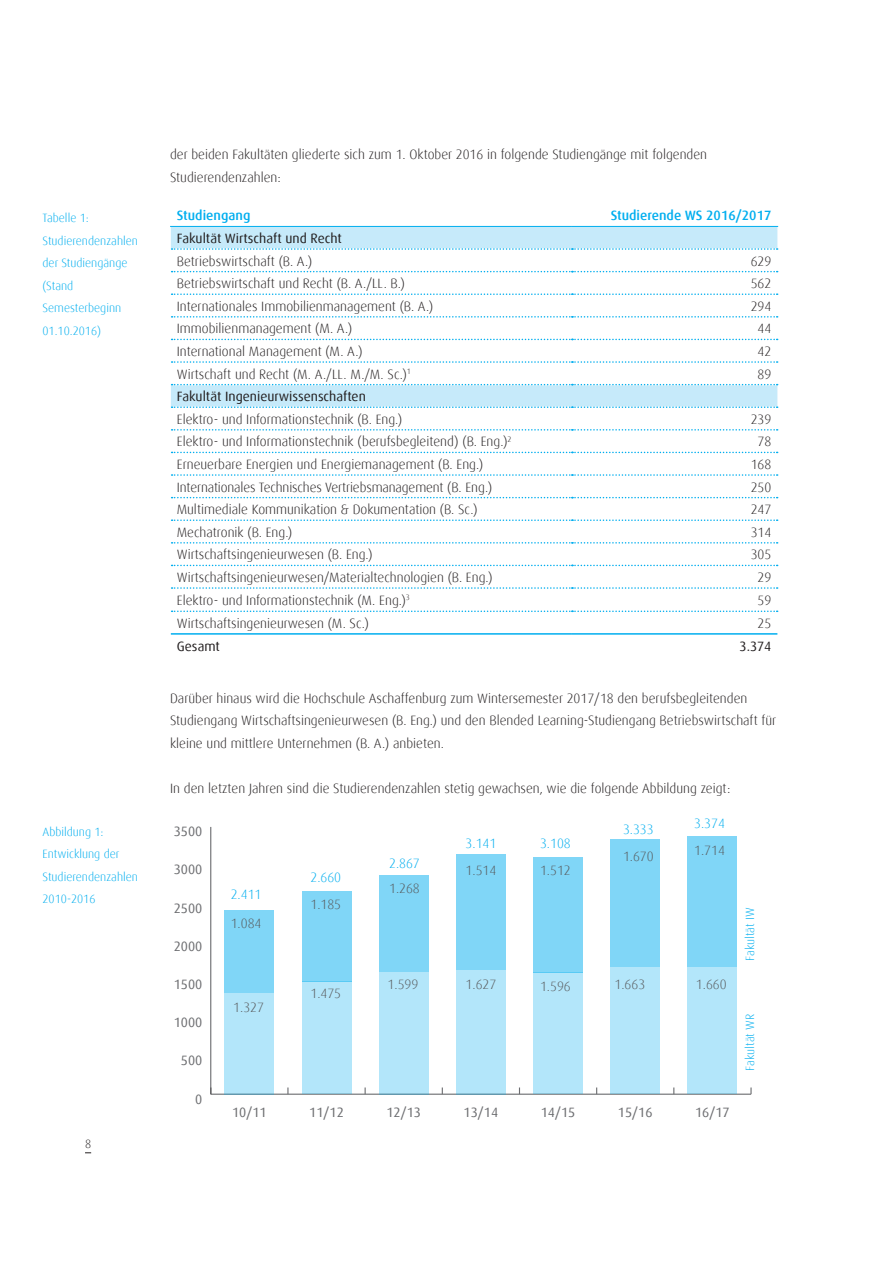
<style>
.page{position:relative;width:893px;height:1263px;background:#fff}
.page>*{position:absolute;margin:0;border:0;box-sizing:border-box;transform-origin:0 0}
.Fließtext_Dax_Cn_Reg{font:300 13.5px/22.5px "Dax";color:#231f20}
.Arial_9pt{font:300 13.5px "Dax";color:#231f20}
.Bildunterschrift{font:300 13.5px "Dax";color:#57585a}
.Arial_9pt-2{font:13.5px "Dax";color:#231f20}
.t1{font:13.5px "Dax";color:#6c6d70}
.Bildunterschrift-2{font:300 13.5px "Dax";color:#00aeef}
.t2{font:500 13.5px "Dax";color:#00aeef}
.Bildunterschrift-3{font:300 12px/22.5px "Dax";color:#00aeef}
.t3{font:300 12px "Dax";color:#231f20}
</style>
<div class="page">
<hr style="left:211px;top:1093px;width:540px;height:2px;background:#6c6d70">
<svg style="left:750px;top:1087px;width:2px;height:7px"></svg>
<hr style="left:210px;top:827px;width:1px;height:267px;background:#6c6d70">
<div style="left:688px;top:836px;width:49px;height:131px;background:#80d6f7"></div>
<div style="left:611px;top:840px;width:49px;height:127px;background:#80d6f7"></div>
<div style="left:533px;top:857px;width:50px;height:115px;background:#80d6f7"></div>
<div style="left:456px;top:854px;width:50px;height:116px;background:#80d6f7"></div>
<div style="left:379px;top:875px;width:49px;height:97px;background:#80d6f7"></div>
<div style="left:302px;top:891px;width:49px;height:90px;background:#80d6f7"></div>
<div style="left:225px;top:910px;width:49px;height:83px;background:#80d6f7"></div>
<div style="left:688px;top:967px;width:49px;height:127px;background:#b3e6fa"></div>
<div style="left:611px;top:967px;width:49px;height:127px;background:#b3e6fa"></div>
<div style="left:533px;top:972px;width:50px;height:122px;background:#b3e6fa"></div>
<div style="left:456px;top:970px;width:50px;height:124px;background:#b3e6fa"></div>
<div style="left:379px;top:972px;width:49px;height:122px;background:#b3e6fa"></div>
<div style="left:302px;top:981px;width:49px;height:113px;background:#b3e6fa"></div>
<div style="left:225px;top:993px;width:49px;height:101px;background:#b3e6fa"></div>
<svg style="left:171px;top:227px;width:606px;height:180px"></svg>
<hr style="left:170px;top:226px;width:402px;height:1px;background:#00aeef">
<hr style="left:572px;top:226px;width:206px;height:1px;background:#00aeef">
<svg style="left:172px;top:384px;width:606px;height:1px"></svg>
<svg style="left:172px;top:406px;width:606px;height:2px"></svg>
<svg style="left:172px;top:429px;width:606px;height:2px"></svg>
<svg style="left:172px;top:452px;width:606px;height:1px"></svg>
<svg style="left:172px;top:474px;width:606px;height:2px"></svg>
<svg style="left:172px;top:497px;width:606px;height:1px"></svg>
<svg style="left:172px;top:519px;width:606px;height:2px"></svg>
<svg style="left:172px;top:542px;width:606px;height:2px"></svg>
<svg style="left:172px;top:565px;width:606px;height:1px"></svg>
<svg style="left:172px;top:587px;width:606px;height:2px"></svg>
<svg style="left:172px;top:610px;width:606px;height:2px"></svg>
<svg style="left:172px;top:316px;width:606px;height:2px"></svg>
<svg style="left:172px;top:339px;width:606px;height:1px"></svg>
<svg style="left:172px;top:361px;width:606px;height:2px"></svg>
<svg style="left:172px;top:293px;width:606px;height:2px"></svg>
<svg style="left:172px;top:248px;width:606px;height:2px"></svg>
<svg style="left:172px;top:271px;width:606px;height:1px"></svg>
<hr style="left:171px;top:633px;width:401px;height:2px;background:#00aeef">
<hr style="left:572px;top:633px;width:205px;height:2px;background:#00aeef">
<p class="Bildunterschrift-3" style="left:43px;top:207px;width:97px">Tabelle 1:<br>Studierendenzahlen der Studiengänge (Stand<br>Semesterbeginn<br>01.10.2016)</p>
<p class="Bildunterschrift-3" style="left:43px;top:821px;width:97px">Abbildung 1:<br>Entwicklung der<br>Studierendenzahlen<br>2010-2016</p>
<p class="t3" style="left:85px;top:1137px;width:8px">8</p>
<p class="Fließtext_Dax_Cn_Reg" style="left:170px;top:144px;width:539px">der beiden Fakultäten gliederte sich zum 1. Oktober 2016 in folgende Studiengänge mit folgenden<br>Studierendenzahlen:</p>
<p class="t2" style="left:177px;top:208px;width:75px">Studiengang</p>
<p class="t2" style="left:611px;top:208px;width:162px">Studierende WS 2016/2017</p>
<p class="Arial_9pt-2" style="left:177px;top:231px;width:166px">Fakultät Wirtschaft und Recht</p>
<p class="Fließtext_Dax_Cn_Reg" style="left:177px;top:250px;width:137px">Betriebswirtschaft (B. A.)</p>
<p class="Fließtext_Dax_Cn_Reg" style="left:751px;top:250px;width:22px">629</p>
<p class="Fließtext_Dax_Cn_Reg" style="left:177px;top:272px;width:229px">Betriebswirtschaft und Recht (B. A./LL. B.)</p>
<p class="Fließtext_Dax_Cn_Reg" style="left:751px;top:272px;width:22px">562</p>
<p class="Fließtext_Dax_Cn_Reg" style="left:177px;top:295px;width:258px">Internationales Immobilienmanagement (B. A.)</p>
<p class="Fließtext_Dax_Cn_Reg" style="left:751px;top:295px;width:22px">294</p>
<p class="Fließtext_Dax_Cn_Reg" style="left:177px;top:318px;width:177px">Immobilienmanagement (M. A.)</p>
<p class="Fließtext_Dax_Cn_Reg" style="left:758px;top:318px;width:15px">44</p>
<p class="Fließtext_Dax_Cn_Reg" style="left:177px;top:340px;width:187px">International Management (M. A.)</p>
<p class="Fließtext_Dax_Cn_Reg" style="left:758px;top:340px;width:15px">42</p>
<p class="Fließtext_Dax_Cn_Reg" style="left:177px;top:363px;width:235px">Wirtschaft und Recht (M. A./LL. M./M. Sc.)<sup>1</sup></p>
<p class="Fließtext_Dax_Cn_Reg" style="left:758px;top:363px;width:15px">89</p>
<p class="Arial_9pt-2" style="left:177px;top:389px;width:191px">Fakultät Ingenieurwissenschaften</p>
<p class="Arial_9pt" style="left:177px;top:412px;width:227px">Elektro- und Informationstechnik (B. Eng.)</p>
<p class="Fließtext_Dax_Cn_Reg" style="left:751px;top:408px;width:22px">239</p>
<p class="Arial_9pt" style="left:177px;top:434px;width:336px">Elektro- und Informationstechnik (berufsbegleitend) (B. Eng.)<sup>2</sup></p>
<p class="Fließtext_Dax_Cn_Reg" style="left:758px;top:431px;width:15px">78</p>
<p class="Arial_9pt" style="left:177px;top:457px;width:308px">Erneuerbare Energien und Energiemanagement (B. Eng.)</p>
<p class="Fließtext_Dax_Cn_Reg" style="left:751px;top:453px;width:22px">168</p>
<p class="Arial_9pt" style="left:177px;top:479px;width:317px">Internationales Technisches Vertriebsmanagement (B. Eng.)</p>
<p class="Fließtext_Dax_Cn_Reg" style="left:751px;top:476px;width:22px">250</p>
<p class="Arial_9pt" style="left:177px;top:502px;width:302px">Multimediale Kommunikation &amp; Dokumentation (B. Sc.)</p>
<p class="Fließtext_Dax_Cn_Reg" style="left:751px;top:498px;width:22px">247</p>
<p class="Arial_9pt" style="left:177px;top:525px;width:117px">Mechatronik (B. Eng.)</p>
<p class="Fließtext_Dax_Cn_Reg" style="left:751px;top:521px;width:22px">314</p>
<p class="Arial_9pt" style="left:177px;top:547px;width:197px">Wirtschaftsingenieurwesen (B. Eng.)</p>
<p class="Fließtext_Dax_Cn_Reg" style="left:751px;top:544px;width:22px">305</p>
<p class="Arial_9pt" style="left:177px;top:570px;width:317px">Wirtschaftsingenieurwesen/Materialtechnologien (B. Eng.)</p>
<p class="Fließtext_Dax_Cn_Reg" style="left:758px;top:566px;width:15px">29</p>
<p class="Arial_9pt" style="left:177px;top:593px;width:235px">Elektro- und Informationstechnik (M. Eng.)<sup>3</sup></p>
<p class="Fließtext_Dax_Cn_Reg" style="left:758px;top:589px;width:15px">59</p>
<p class="Arial_9pt" style="left:177px;top:616px;width:193px">Wirtschaftsingenieurwesen (M. Sc.)</p>
<p class="Fließtext_Dax_Cn_Reg" style="left:758px;top:612px;width:15px">25</p>
<p class="Arial_9pt-2" style="left:177px;top:638px;width:45px">Gesamt</p>
<p class="Arial_9pt-2" style="left:739px;top:638px;width:33px">3.374</p>
<p class="Fließtext_Dax_Cn_Reg" style="left:170px;top:687px;width:608px">Darüber hinaus wird die Hochschule Aschaffenburg zum Wintersemester 2017/18 den berufsbegleitenden<br>Studiengang Wirtschaftsingenieurwesen (B. Eng.) und den Blended Learning-Studiengang Betriebswirtschaft für kleine und mittlere Unternehmen (B. A.) anbieten.</p>
<p class="Fließtext_Dax_Cn_Reg" style="left:170px;top:777px;width:562px">In den letzten Jahren sind die Studierendenzahlen stetig gewachsen, wie die folgende Abbildung zeigt:</p>
<p class="t1" style="left:174px;top:824px;width:30px">3500</p>
<p class="t1" style="left:174px;top:862px;width:30px">3000</p>
<p class="t1" style="left:174px;top:900px;width:30px">2500</p>
<p class="t1" style="left:174px;top:939px;width:30px">2000</p>
<p class="t1" style="left:174px;top:977px;width:30px">1500</p>
<p class="t1" style="left:174px;top:1015px;width:30px">1000</p>
<p class="t1" style="left:181px;top:1053px;width:23px">500</p>
<p class="t1" style="left:195px;top:1091px;width:9px">0</p>
<p class="Bildunterschrift-2" style="left:231px;top:886px;width:32px">2.411</p>
<p class="Bildunterschrift" style="left:231px;top:916px;width:32px">1.084</p>
<p class="Bildunterschrift" style="left:233px;top:999px;width:32px">1.327</p>
<p class="Bildunterschrift-2" style="left:310px;top:869px;width:32px">2.660</p>
<p class="Bildunterschrift" style="left:310px;top:897px;width:32px">1.185</p>
<p class="Bildunterschrift" style="left:310px;top:986px;width:32px">1.475</p>
<p class="Bildunterschrift-2" style="left:389px;top:856px;width:32px">2.867</p>
<p class="Bildunterschrift" style="left:389px;top:880px;width:32px">1.268</p>
<p class="Bildunterschrift-2" style="left:466px;top:836px;width:32px">3.141</p>
<p class="Bildunterschrift-2" style="left:540px;top:836px;width:32px">3.108</p>
<p class="Bildunterschrift" style="left:466px;top:863px;width:32px">1.514</p>
<p class="Bildunterschrift" style="left:540px;top:863px;width:32px">1.512</p>
<p class="Bildunterschrift" style="left:388px;top:977px;width:32px">1.599</p>
<p class="Bildunterschrift" style="left:466px;top:977px;width:32px">1.627</p>
<p class="Bildunterschrift" style="left:540px;top:979px;width:32px">1.596</p>
<p class="Bildunterschrift-2" style="left:623px;top:822px;width:32px">3.333</p>
<p class="Bildunterschrift" style="left:623px;top:849px;width:32px">1.670</p>
<p class="Bildunterschrift-2" style="left:694px;top:815px;width:32px">3.374</p>
<p class="Bildunterschrift" style="left:694px;top:843px;width:32px">1.714</p>
<p class="Bildunterschrift" style="left:615px;top:977px;width:32px">1.663</p>
<p class="Bildunterschrift" style="left:696px;top:977px;width:32px">1.660</p>
<p class="t1" style="left:232px;top:1105px;width:36px">10/11</p>
<p class="t1" style="left:309px;top:1105px;width:36px">11/12</p>
<p class="t1" style="left:386px;top:1105px;width:36px">12/13</p>
<p class="t1" style="left:464px;top:1105px;width:36px">13/14</p>
<p class="t1" style="left:541px;top:1105px;width:36px">14/15</p>
<p class="t1" style="left:618px;top:1105px;width:36px">15/16</p>
<p class="t1" style="left:695px;top:1105px;width:36px">16/17</p>
<p class="Bildunterschrift-3" style="left:739px;top:961px;width:55px;rotate:-90deg">Fakultät IW</p>
<p class="Bildunterschrift-3" style="left:739px;top:1070px;width:58px;rotate:-90deg">Fakultät WR</p>
</div>
